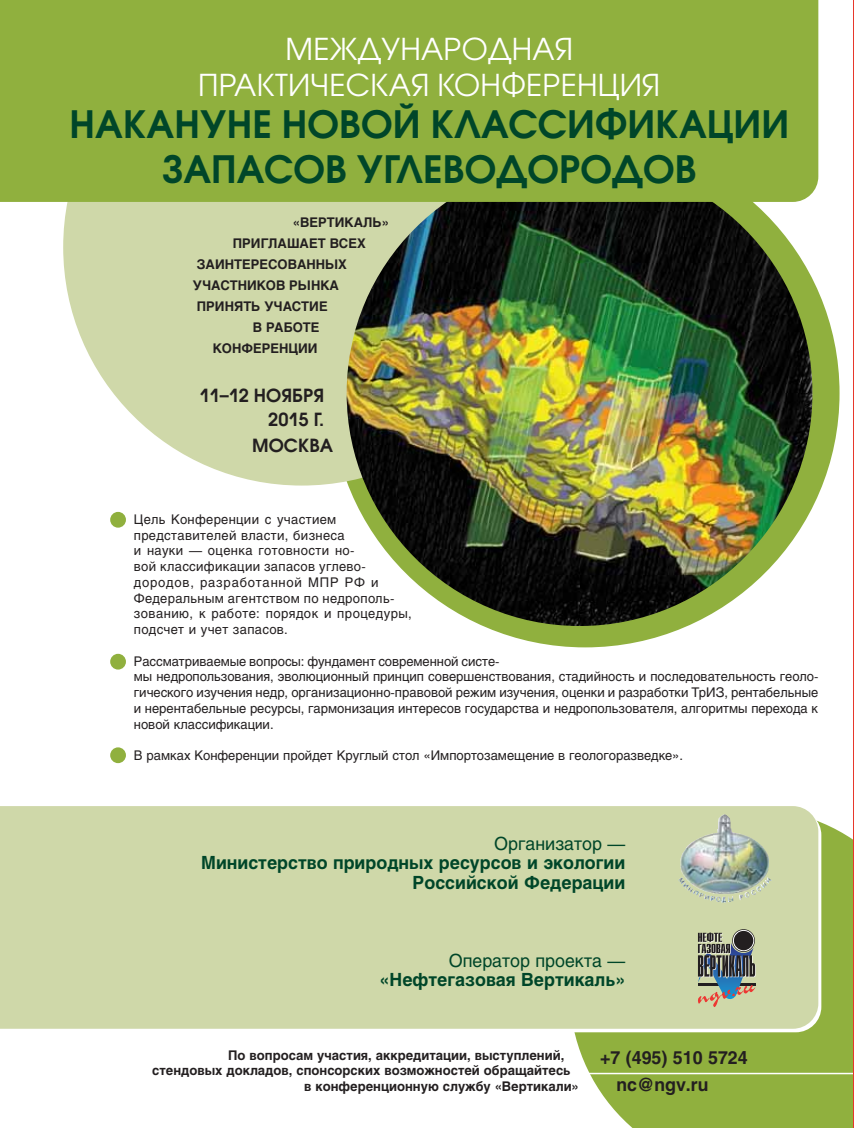
<style>
.page{position:relative;width:854px;height:1128px;background:#fff}
.page>*{position:absolute;margin:0;border:0;box-sizing:border-box;transform-origin:0 0}
.t1{font:600 37.5px/45px "Avant Garde Gothic C";letter-spacing:.005em;color:#004629;text-align:center}
.t2{font:30px/36px "Avant Garde Gothic C";letter-spacing:.01em;color:#fff;text-align:center}
.t3{font:700 18px/19.5px "Helios";color:#004629;text-align:right}
.t4{font:18px "Helios";color:#004629}
.t5{font:600 18px/24px "Avant Garde Gothic C";letter-spacing:.005em;color:#231f20;text-align:right}
.t6{font:700 18px/27px "Helios";color:#231f20}
.t7{font:13.2px/15.8px "Helios";color:#231f20}
.t8{font:13.2px/15.8px "Helios";letter-spacing:.025em;color:#231f20}
.t9{font:700 13.2px "Helios";color:#231f20}
</style>
<div class="page">
<svg style="left:574px;top:822px;width:279px;height:305px;background:#99b74f"></svg>
<svg style="left:0;top:821px;width:821px;height:211px"></svg>
<div style="left:331px;top:139px;width:508px;height:508px;background:#90b03e;border-radius:50%"></div>
<div style="left:63px;top:9px;width:477px;height:476px;background:#cfd8a9;border-radius:50%"></div>
<img style="left:346px;top:160px;width:466px;height:466px;border-radius:50%">
<div style="left:0;top:0;width:818px;height:202px;background:#90b03e"></div>
<div style="left:0;top:806px;width:818px;height:222px;background:#cfd8a9"></div>
<img style="left:678px;top:813px;width:93px;height:89px">
<svg style="left:732px;top:929px;width:22px;height:22px"></svg>
<svg style="left:733px;top:930px;width:20px;height:20px"></svg>
<svg style="left:697px;top:932px;width:58px;height:74px;background:#7b8079"></svg>
<div style="left:110px;top:512px;width:16px;height:15px;background:#90b03e;border-radius:50%"></div>
<div style="left:110px;top:653px;width:16px;height:16px;background:#90b03e;border-radius:50%"></div>
<div style="left:110px;top:747px;width:16px;height:16px;background:#90b03e;border-radius:50%"></div>
<hr style="left:587px;top:1072px;width:266px;height:2px;background:#fff">
<hr style="left:853px;top:0;width:1px;height:1127px;background:#e7372b">
<h2 class="t2" style="left:198px;top:34px;width:463px">МЕЖДУНАРОДНАЯ<br>ПРАКТИЧЕСКАЯ КОНФЕРЕНЦИЯ</h2>
<h1 class="t1" style="left:69px;top:106px;width:720px">НАКАНУНЕ НОВОЙ КЛАССИФИКАЦИИ<br>ЗАПАСОВ УГЛЕВОДОРОДОВ</h1>
<p class="t9" style="left:293px;top:218px;width:97px">«ВЕРТИКАЛЬ»</p>
<p class="t9" style="left:233px;top:239px;width:134px">ПРИГЛАШАЕТ ВСЕХ</p>
<p class="t9" style="left:197px;top:260px;width:151px">ЗАИНТЕРЕСОВАННЫХ</p>
<p class="t9" style="left:193px;top:281px;width:148px">УЧАСТНИКОВ РЫНКА</p>
<p class="t9" style="left:197px;top:302px;width:132px">ПРИНЯТЬ УЧАСТИЕ</p>
<p class="t9" style="left:253px;top:323px;width:68px">В РАБОТЕ</p>
<p class="t9" style="left:213px;top:344px;width:106px">КОНФЕРЕНЦИИ</p>
<h3 class="t5" style="left:199px;top:385px;width:126px">11–12 НОЯБРЯ<br>2015 Г.</h3>
<h3 class="t5" style="left:252px;top:435px;width:83px">МОСКВА</h3>
<p class="t8" style="left:134px;top:512px;width:279px">Цель Конференции с участием представителей власти, бизнеса<br>и науки — оценка готовности но-<br>вой классификации запасов углево&shy;дородов, разработанной МПР РФ и<br>Федеральным агентством по недрополь&shy;зованию, к работе: порядок и процедуры, подсчет и учет запасов.</p>
<p class="t7" style="left:134px;top:654px;width:685px">Рассматриваемые вопросы: фундамент современной систе-<br>мы недропользования, эволюционный принцип совершенствования, стадийность и последовательность геоло&shy;гического изучения недр, организационно-правовой режим изучения, оценки и разработки ТрИЗ, рентабельные и нерентабельные ресурсы, гармонизация интересов государства и недропользователя, алгоритмы перехода к новой классификации.</p>
<p class="t7" style="left:134px;top:749px;width:550px">В рамках Конференции пройдет Круглый стол «Импортозамещение в геологоразведке».</p>
<h3 class="t4" style="left:494px;top:836px;width:132px">Организатор —</h3>
<h3 class="t3" style="left:201px;top:854px;width:425px">Министерство природных ресурсов и экологии<br>Российской Федерации</h3>
<h3 class="t4" style="left:448px;top:953px;width:178px">Оператор проекта —</h3>
<h3 class="t3" style="left:379px;top:971px;width:247px">«Нефтегазовая Вертикаль»</h3>
<p class="t9" style="left:228px;top:1049px;width:337px">По вопросам участия, аккредитации, выступлений,</p>
<p class="t9" style="left:152px;top:1065px;width:419px">стендовых докладов, спонсорских возможностей обращайтесь</p>
<p class="t9" style="left:304px;top:1081px;width:276px">в конференционную службу «Вертикали»</p>
<h3 class="t6" style="left:616px;top:1046px;width:133px;text-indent:-16px">+7 (495) 510 5724 nc@ngv.ru</h3>
</div>
